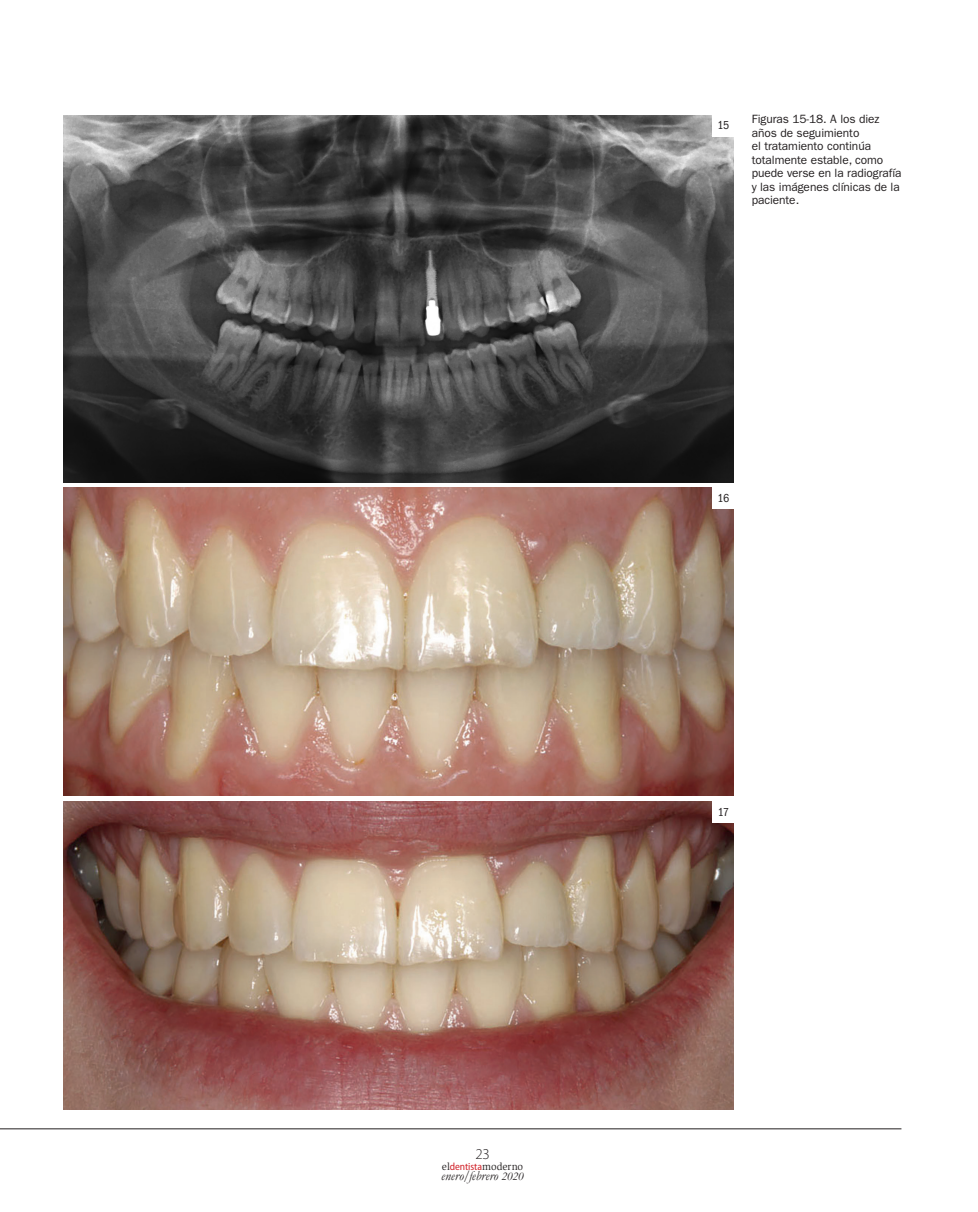
<style>
.page{position:relative;width:978px;height:1212px;background:#fff}
.page>*{position:absolute;margin:0;border:0;box-sizing:border-box;transform-origin:0 0}
.t1{font:300 15px "Myriad Pro";color:#231f20}
.t2{font:italic 13.5px "Garamond";letter-spacing:.005em;color:#231f20}
.PIE_DE_FOTO{font:12px/13.5px "ITC Franklin Gothic Std";letter-spacing:-.005em;color:#231f20}
.DM_Didascalia_Italia{font:condensed 12px "ITC Franklin Gothic Std";color:#231f20}
.t3{font:10.5px "Slimbach Std";color:#231f20}
.s1{font-family:"Myriad Pro";font-stretch:semi-condensed;color:#d1232a}
.s2{font-size:12px}
</style>
<div class="page">
<hr style="left:0;top:1128px;width:901px;height:1px;background:#231f20">
<img style="left:64px;top:115px;width:670px;height:367px">
<img style="left:64px;top:487px;width:670px;height:309px">
<img style="left:64px;top:801px;width:670px;height:309px">
<div style="left:712px;top:114px;width:23px;height:22px;background:#fff"></div>
<div style="left:712px;top:486px;width:23px;height:23px;background:#fff"></div>
<div style="left:712px;top:800px;width:23px;height:23px;background:#fff"></div>
<p class="t1" style="left:475px;top:1146px;width:16px">23</p>
<p class="t3" style="left:442px;top:1160px;width:83px">el<span class="s1">dentista</span>moderno</p>
<p class="t2" style="left:441px;top:1167px;width:84px">enero/febrero <span class="s2">2020</span></p>
<p class="DM_Didascalia_Italia" style="left:717px;top:118px;width:13px">15</p>
<p class="PIE_DE_FOTO" style="left:752px;top:112px;width:151px">Figuras 15-18. A los diez años de seguimiento<br>el tratamiento continúa totalmente estable, como puede verse en la radiografía y las imágenes clínicas de la paciente.</p>
<p class="DM_Didascalia_Italia" style="left:718px;top:491px;width:13px">16</p>
<p class="DM_Didascalia_Italia" style="left:718px;top:805px;width:13px">17</p>
</div>
